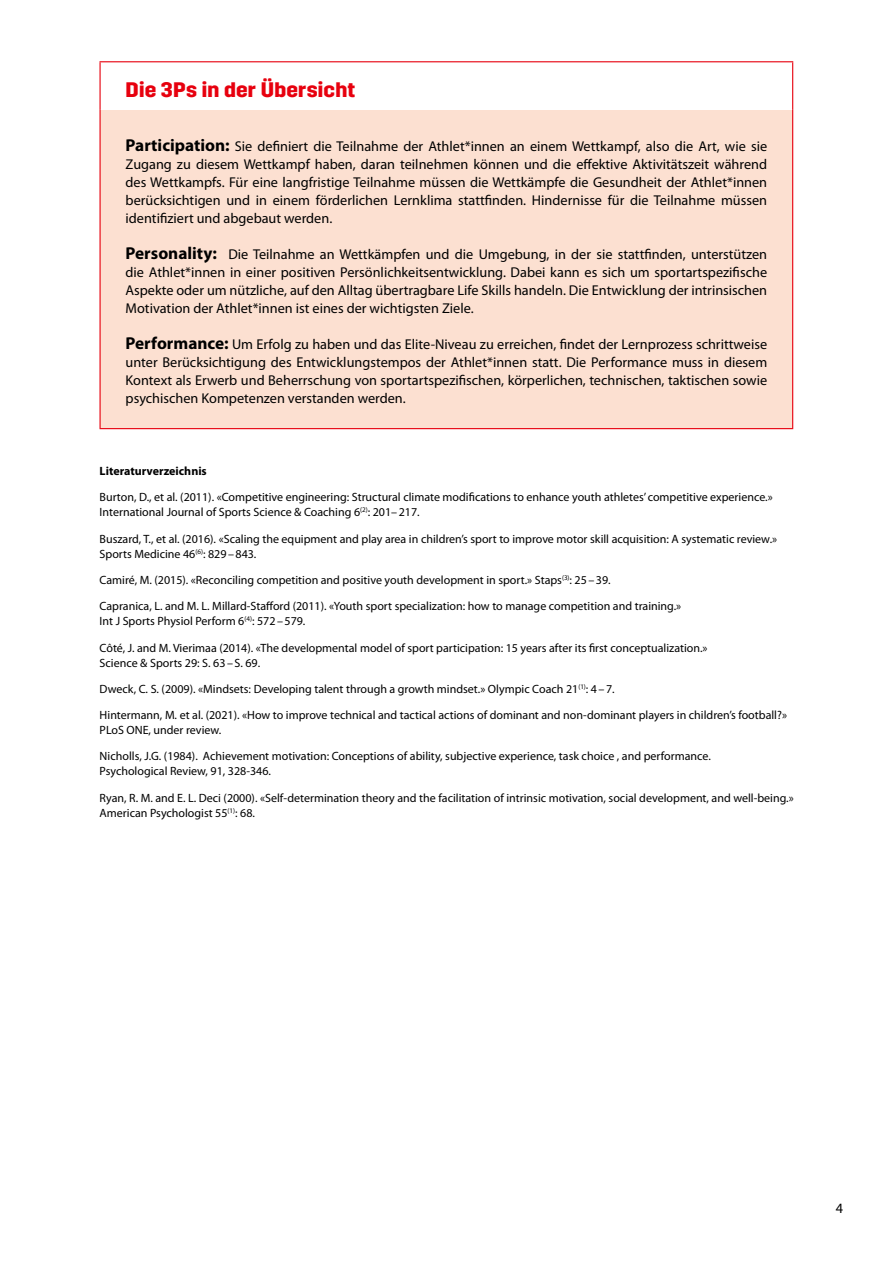
<style>
.page{position:relative;width:893px;height:1263px;background:#fff}
.page>*{position:absolute;margin:0;border:0;box-sizing:border-box;transform-origin:0 0}
.t1{font:700 21px "Trim";letter-spacing:.01em;color:#e7000e}
.t2{font:14.25px/18px "Myriad Pro";color:#000;text-align:justify}
.t3{font:12px/26.2px "Myriad Pro";color:#000}
.t4{font:700 12px "Myriad Pro";color:#000}
.s1{font-weight:700;font-size:17.25px}
</style>
<div class="page">
<div style="left:100px;top:110px;width:693px;height:319px;background:#fce0d1"></div>
<hr style="left:792px;top:62px;width:1px;height:48px;background:#e7000e">
<hr style="left:792px;top:110px;width:1px;height:318px;background:#e7000e">
<hr style="left:99px;top:61px;width:694px;height:1px;background:#e7000e">
<hr style="left:99px;top:62px;width:2px;height:48px;background:#e7000e">
<hr style="left:99px;top:110px;width:2px;height:318px;background:#e7000e">
<hr style="left:99px;top:428px;width:694px;height:1px;background:#e7000e">
<h1 class="t1" style="left:126px;top:78px;width:231px">Die 3Ps in der Übersicht</h1>
<p class="t2" style="left:126px;top:138px;width:643px"><span class="s1">Participation:</span> Sie definiert die Teilnahme der Athlet*innen an einem Wettkampf, also die Art, wie sie Zugang zu diesem Wettkampf haben, daran teilnehmen können und die effektive Aktivitätszeit während des Wettkampfs. Für eine langfristige Teilnahme müssen die Wettkämpfe die Gesundheit der Athlet*innen berücksichtigen und in einem förderlichen Lernklima stattfinden. Hindernisse für die Teilnahme müssen identifiziert und abgebaut werden.</p>
<p class="t2" style="left:126px;top:246px;width:643px"><span class="s1">Personality:</span> Die Teilnahme an Wettkämpfen und die Umgebung, in der sie stattfinden, unterstützen die Athlet*innen in einer positiven Persönlichkeitsentwicklung. Dabei kann es sich um sportartspezifische Aspekte oder um nützliche, auf den Alltag übertragbare Life Skills handeln. Die Entwicklung der intrinsischen Motivation der Athlet*innen ist eines der wichtigsten Ziele.</p>
<p class="t2" style="left:126px;top:336px;width:643px"><span class="s1">Performance:</span> Um Erfolg zu haben und das Elite-Niveau zu erreichen, findet der Lernprozess schrittweise unter Berücksichtigung des Entwicklungstempos der Athlet*innen statt. Die Performance muss in diesem Kontext als Erwerb und Beherrschung von sportartspezifischen, körperlichen, technischen, taktischen sowie psychischen Kompetenzen verstanden werden.</p>
<p class="t4" style="left:100px;top:464px;width:109px">Literaturverzeichnis</p>
<p class="t3" style="left:100px;top:490px;width:675px;line-height:15px">Burton, D., et al. (2011). «Competitive engineering: Structural climate modifications to enhance youth athletes’ competitive experience.»<br>International Journal of Sports Science &amp; Coaching 6<sup>(2)</sup>: 201–217.</p>
<p class="t3" style="left:100px;top:531px;width:679px;line-height:15px">Buszard, T., et al. (2016). «Scaling the equipment and play area in children’s sport to improve motor skill acquisition: A systematic review.»<br>Sports Medicine 46<sup>(6)</sup>: 829–843.</p>
<p class="t3" style="left:100px;top:567px;width:583px">Camiré, M. (2015). «Reconciling competition and positive youth development in sport.» Staps<sup>(3)</sup>: 25–39.<br>Capranica, L. and M. L. Millard-Stafford (2011). «Youth sport specialization: how to manage competition and training.»</p>
<p class="t3" style="left:100px;top:608px;width:609px">Int J Sports Physiol Perform 6<sup>(4)</sup>: 572–579.<br>Côté, J. and M. Vierimaa (2014). «The developmental model of sport participation: 15 years after its first conceptualization.»</p>
<p class="t3" style="left:100px;top:650px;width:689px">Science &amp; Sports 29: S. 63–S. 69.<br>Dweck, C. S. (2009). «Mindsets: Developing talent through a growth mindset.» Olympic Coach 21<sup>(1)</sup>: 4–7.<br>Hintermann, M. et al. (2021). «How to improve technical and tactical actions of dominant and non-dominant players in children’s football?»</p>
<p class="t3" style="left:100px;top:717px;width:613px">PLoS ONE, under review.<br>Nicholls, J.G. (1984). Achievement motivation: Conceptions of ability, subjective experience, task choice , and performance.</p>
<p class="t3" style="left:100px;top:758px;width:696px">Psychological Review, 91, 328-346.<br>Ryan, R. M. and E. L. Deci (2000). «Self-determination theory and the facilitation of intrinsic motivation, social development, and well-being.»</p>
<p class="t3" style="left:100px;top:800px;width:157px">American Psychologist 55<sup>(1)</sup>: 68.</p>
<p class="t2" style="left:836px;top:1200px;width:9px">4</p>
</div>
